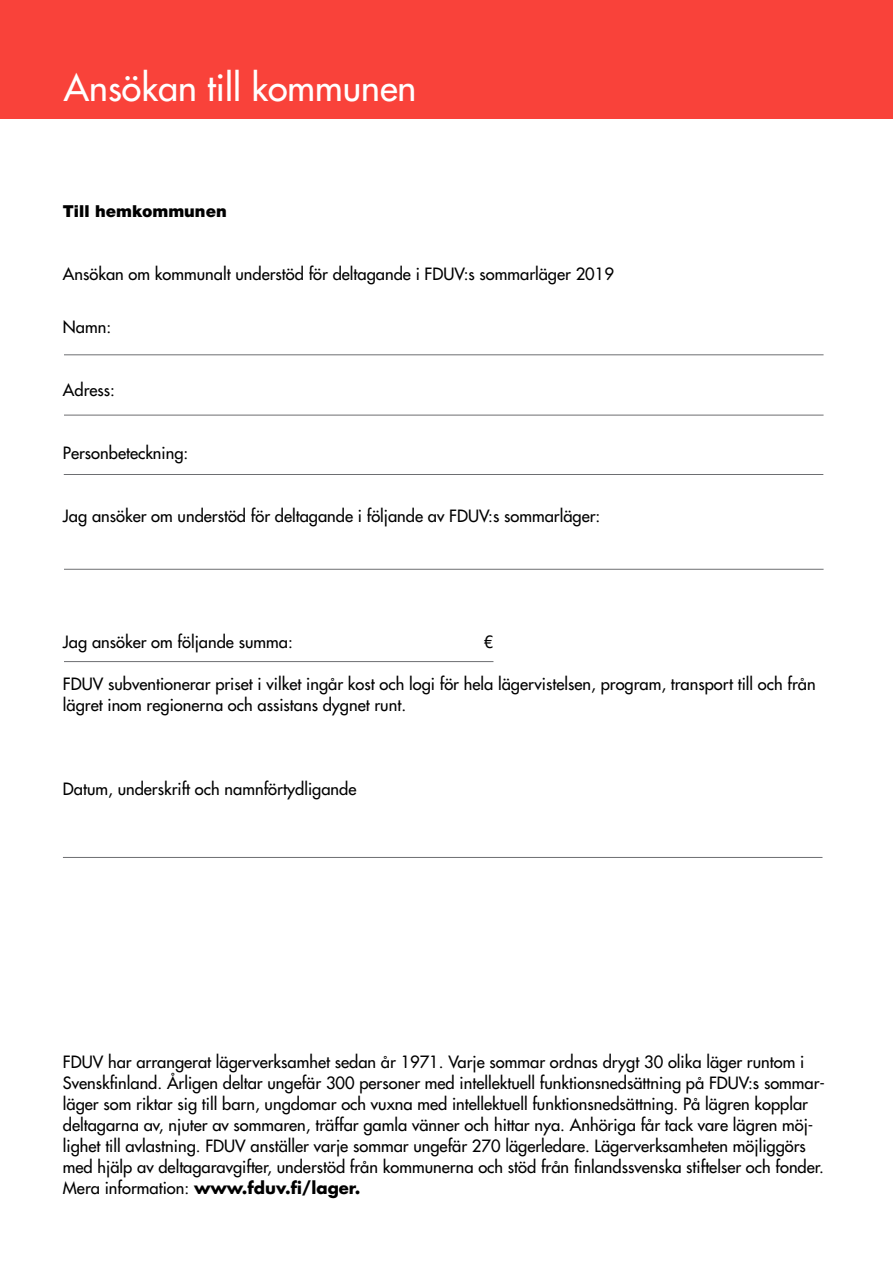
<style>
.page{position:relative;width:893px;height:1263px;background:#fff}
.page>*{position:absolute;margin:0;border:0;box-sizing:border-box;transform-origin:0 0}
.t1{font:500 36px "Futura Std";color:#fff}
.t2{font:500 16.5px/21px "Futura Std";color:#000}
.t3{font:900 16.5px "Helvetica Neue";color:#000}
.s1{font-weight:700}
</style>
<div class="page">
<div style="left:0;top:0;width:892px;height:119px;background:#f9423a"></div>
<hr style="left:63px;top:857px;width:759px;height:1px;background:#6d6e71">
<hr style="left:64px;top:355px;width:760px;height:1px;background:#6d6e71">
<hr style="left:64px;top:415px;width:760px;height:1px;background:#6d6e71">
<hr style="left:64px;top:474px;width:759px;height:1px;background:#6d6e71">
<hr style="left:64px;top:569px;width:760px;height:1px;background:#6d6e71">
<hr style="left:64px;top:661px;width:429px;height:1px;background:#6d6e71">
<h1 class="t1" style="left:64px;top:65px;width:354px">Ansökan till kommunen</h1>
<p class="t3" style="left:63px;top:201px;width:165px">Till hemkommunen</p>
<p class="t2" style="left:63px;top:264px;width:552px">Ansökan om kommunalt understöd för deltagande i FDUV:s sommarläger 2019</p>
<p class="t2" style="left:63px;top:316px;width:50px">Namn:</p>
<p class="t2" style="left:63px;top:379px;width:54px">Adress:</p>
<p class="t2" style="left:63px;top:442px;width:127px">Personbeteckning:</p>
<p class="t2" style="left:63px;top:505px;width:539px">Jag ansöker om understöd för deltagande i följande av FDUV:s sommarläger:</p>
<p class="t2" style="left:63px;top:631px;width:231px">Jag ansöker om följande summa:</p>
<p class="t2" style="left:484px;top:631px;width:11px">€</p>
<p class="t2" style="left:63px;top:673px;width:754px">FDUV subventionerar priset i vilket ingår kost och logi för hela lägervistelsen, program, transport till och från lägret inom regionerna och assistans dygnet runt.</p>
<p class="t2" style="left:63px;top:778px;width:295px">Datum, underskrift och namnförtydligande</p>
<p class="t2" style="left:63px;top:1051px;width:764px">FDUV har arrangerat lägerverksamhet sedan år 1971. Varje sommar ordnas drygt 30 olika läger runtom i Svenskfinland. Årligen deltar ungefär 300 personer med intellektuell funktionsnedsättning på FDUV:s sommar&shy;läger som riktar sig till barn, ungdomar och vuxna med intellektuell funktionsnedsättning. På lägren kopplar deltagarna av, njuter av sommaren, träffar gamla vänner och hittar nya. Anhöriga får tack vare lägren möj&shy;lighet till avlastning. FDUV anställer varje sommar ungefär 270 lägerledare. Lägerverksamheten möjliggörs med hjälp av deltagaravgifter, understöd från kommunerna och stöd från finlandssvenska stiftelser och fonder.<br>Mera information: <span class="s1">www.fduv.fi/lager.</span></p>
</div>
